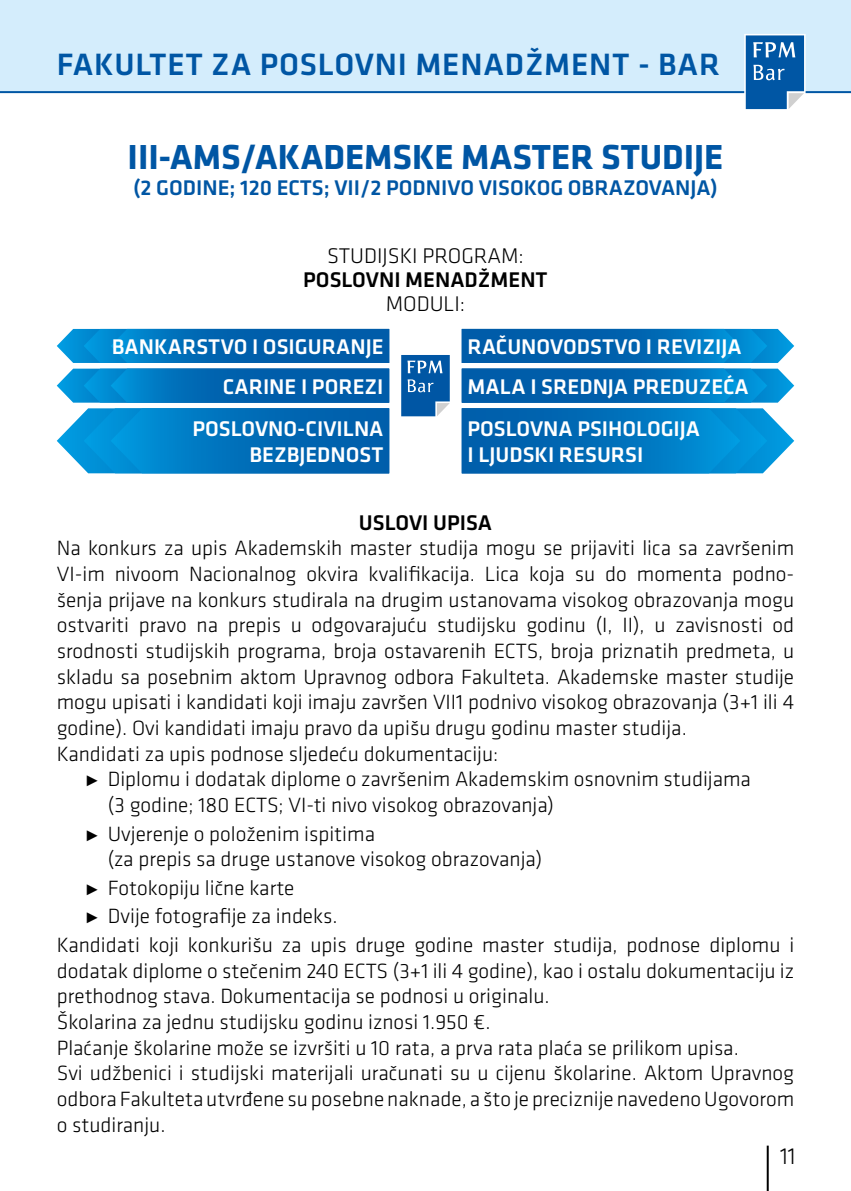
<style>
.page{position:relative;width:851px;height:1191px;background:#fff}
.page>*{position:absolute;margin:0;border:0;box-sizing:border-box;transform-origin:0 0}
.t1{font:700 36px "Klavika";color:#0056a4}
.t2{font:500 32px "Klavika";letter-spacing:.025em;color:#0056a4}
.t3{font:300 24px "Klavika";color:#000}
.t4{font:500 22px/26.4px "Klavika";color:#fff;text-align:right}
.t5{font:500 22px "Klavika";color:#0056a4}
.t6{font:500 22px "Klavika";color:#000}
.t7{font:300 22px "Klavika";color:#000}
.t8{font:300 21.4px/25.6px "Klavika";color:#000}
</style>
<div class="page">
<hr style="left:766px;top:1145px;width:2px;height:46px;background:#000">
<div style="left:0;top:0;width:850px;height:92px;background:#d4edfc"></div>
<hr style="left:0;top:91px;width:850px;height:2px;background:#0056a4">
<svg style="left:744px;top:34px;width:61px;height:76px"></svg>
<svg style="left:745px;top:35px;width:58px;height:74px;background:#2c73b3"></svg>
<svg style="left:401px;top:355px;width:49px;height:62px"></svg>
<svg style="left:401px;top:355px;width:48px;height:61px;background:#2971b1"></svg>
<svg style="left:461px;top:329px;width:333px;height:34px;background:#0670b9"></svg>
<svg style="left:57px;top:329px;width:332px;height:34px;background:#0671b9"></svg>
<svg style="left:461px;top:369px;width:333px;height:104px;background:#167fc2"></svg>
<svg style="left:57px;top:369px;width:332px;height:104px;background:#1780c3"></svg>
<h2 class="t2" style="left:57px;top:47px;width:664px">FAKULTET ZA POSLOVNI MENADŽMENT - BAR</h2>
<h1 class="t1" style="left:128px;top:137px;width:597px">III-AMS/AKADEMSKE MASTER STUDIJE</h1>
<p class="t5" style="left:133px;top:176px;width:586px">(2 GODINE; 120 ECTS; VII/2 PODNIVO VISOKOG OBRAZOVANJA)</p>
<p class="t7" style="left:327px;top:244px;width:198px">STUDIJSKI PROGRAM:</p>
<p class="t6" style="left:303px;top:268px;width:246px">POSLOVNI MENADŽMENT</p>
<p class="t7" style="left:385px;top:292px;width:81px">MODULI:</p>
<p class="t4" style="left:112px;top:327px;width:273px;line-height:39.6px">BANKARSTVO I OSIGURANJE<br>CARINE I POREZI</p>
<p class="t4" style="left:467px;top:416px;width:234px;text-align:left">POSLOVNA PSIHOLOGIJA<br>I LJUDSKI RESURSI</p>
<p class="t4" style="left:467px;top:334px;width:276px">RAČUNOVODSTVO I REVIZIJA</p>
<p class="t4" style="left:467px;top:374px;width:283px">MALA I SREDNJA PREDUZEĆA</p>
<p class="t4" style="left:192px;top:416px;width:192px">POSLOVNO-CIVILNA<br>BEZBJEDNOST</p>
<p class="t6" style="left:359px;top:510px;width:135px">USLOVI UPISA</p>
<p class="t8" style="left:57px;top:536px;width:739px">Na konkurs za upis Akademskih master studija mogu se prijaviti lica sa završenim VI-im nivoom Nacionalnog okvira kvalifikacija. Lica koja su do momenta podno&shy;šenja prijave na konkurs studirala na drugim ustanovama visokog obrazovanja mogu ostvariti pravo na prepis u odgovarajuću studijsku godinu (I, II), u zavisnosti od srodnosti studijskih programa, broja ostavarenih ECTS, broja priznatih predmeta, u skladu sa posebnim aktom Upravnog odbora Fakulteta. Akademske master studije mogu upisati i kandidati koji imaju završen VII1 podnivo visokog obrazovanja (3+1 ili 4 godine). Ovi kandidati imaju pravo da upišu drugu godinu master studija.<br>Kandidati za upis podnose sljedeću dokumentaciju:</p>
<p class="t8" style="left:108px;top:767px;width:644px;text-indent:-23px">• Diplomu i dodatak diplome o završenim Akademskim osnovnim studijama (3 godine; 180 ECTS; VI-ti nivo visokog obrazovanja)</p>
<p class="t8" style="left:108px;top:821px;width:436px;text-indent:-23px">• Uvjerenje o položenim ispitima<br>(za prepis sa druge ustanove visokog obrazovanja)</p>
<p class="t8" style="left:85px;top:875px;width:211px">• Fotokopiju lične karte</p>
<p class="t8" style="left:57px;top:902px;width:739px;line-height:28.6px;text-indent:28px">• Dvije fotografije za indeks.<br>Kandidati koji konkurišu za upis druge godine master studija, podnose diplomu i</p>
<p class="t8" style="left:57px;top:958px;width:739px">dodatak diplome o stečenim 240 ECTS (3+1 ili 4 godine), kao i ostalu dokumentaciju iz prethodnog stava. Dokumentacija se podnosi u originalu.<br>Školarina za jednu studijsku godinu iznosi 1.950 €.<br>Plaćanje školarine može se izvršiti u 10 rata, a prva rata plaća se prilikom upisa.<br>Svi udžbenici i studijski materijali uračunati su u cijenu školarine. Aktom Upravnog odbora Fakulteta utvrđene su posebne naknade, a što je preciznije navedeno Ugovorom o studiranju.</p>
<p class="t3" style="left:780px;top:1142px;width:17px">11</p>
</div>
